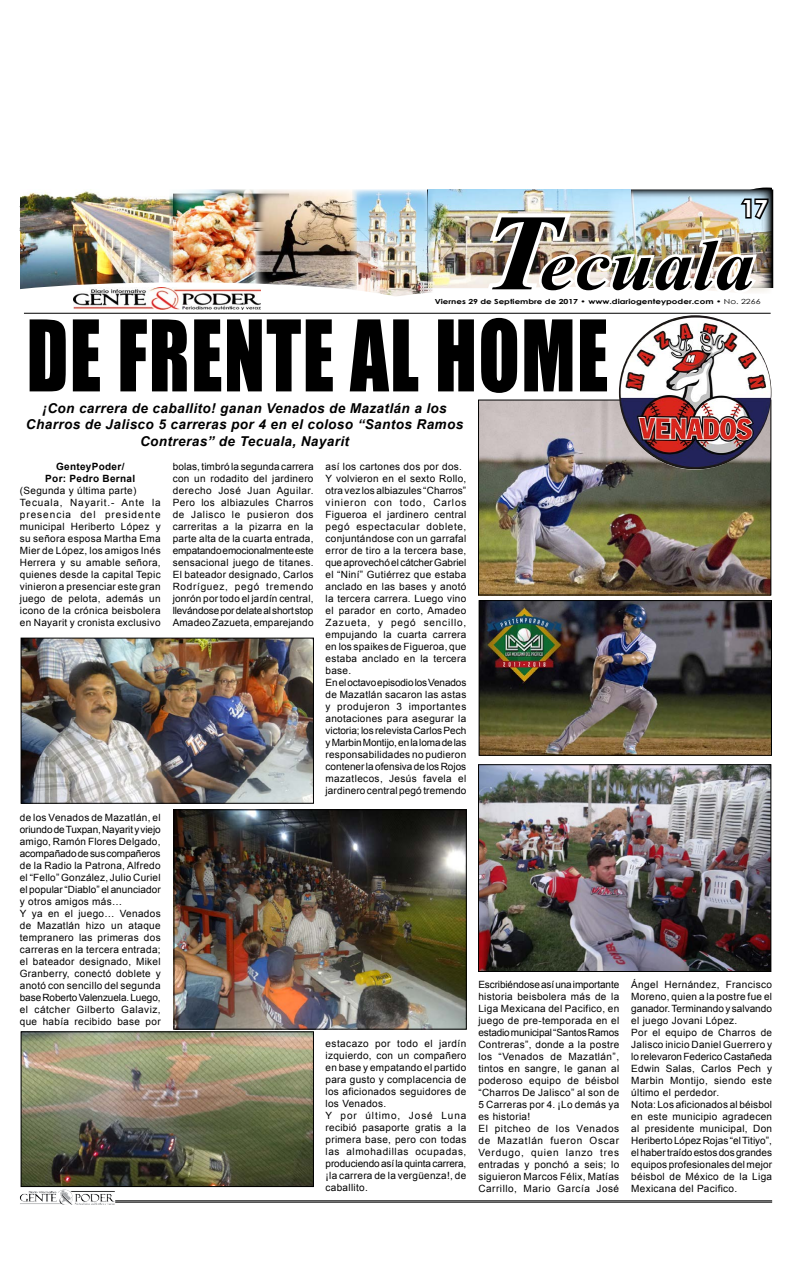
<style>
.page{position:relative;width:792px;height:1276px;background:#fff}
.page>*{position:absolute;margin:0;border:0;box-sizing:border-box;transform-origin:0 0}
.t1{font:91px "Impact";letter-spacing:.015em;color:#000;scale:.83 1}
.t2{font:italic 700 71.7px "Times New Roman";color:#000;scale:1.1 1}
.t3{font:700 25.2px "Century Gothic";color:#fff;scale:1.14 1}
.t4{font:700 23.6px "Century Gothic";color:#fff}
.t5{font:italic 700 13.6px/16.3px "Arial";letter-spacing:.03em;color:#000;text-align:center}
.t6{font:10px/12px "Arial";letter-spacing:.03em;color:#000}
.t7{font:700 10px/12.1px "Arial";letter-spacing:.03em;color:#000;text-align:center}
.t8{font:700 7px "Century Gothic";color:#000;scale:1.25 1}
.s1{font-size:108.6px}
.s2{font-weight:400}
</style>
<div class="page">
<hr style="left:20px;top:228px;width:752px;height:1px;background:#000">
<hr style="left:20px;top:229px;width:752px;height:2px;background:#000">
<hr style="left:115px;top:1200px;width:657px;height:1px;background:#000">
<hr style="left:115px;top:1201px;width:657px;height:1px;background:#000">
<img style="left:58px;top:1189px;width:14px;height:13px">
<img style="left:480px;top:402px;width:289px;height:191px">
<div style="left:478px;top:400px;width:293px;height:195px;border:1px solid #000"></div>
<img style="left:481px;top:602px;width:289px;height:151px">
<div style="left:479px;top:600px;width:293px;height:155px;border:1px solid #000"></div>
<img style="left:23px;top:1033px;width:289px;height:151px">
<div style="left:21px;top:1031px;width:293px;height:155px;border:1px solid #000"></div>
<img style="left:176px;top:811px;width:288px;height:216px">
<div style="left:174px;top:809px;width:292px;height:220px;border:1px solid #000"></div>
<img style="left:23px;top:640px;width:289px;height:161px">
<div style="left:21px;top:638px;width:293px;height:165px;border:1px solid #000"></div>
<img style="left:480px;top:766px;width:289px;height:203px">
<div style="left:478px;top:764px;width:293px;height:207px;border:1px solid #000"></div>
<img style="left:433px;top:189px;width:47px;height:99px">
<img style="left:21px;top:189px;width:149px;height:93px">
<img style="left:170px;top:189px;width:85px;height:93px">
<img style="left:357px;top:189px;width:76px;height:105px">
<img style="left:255px;top:189px;width:102px;height:93px">
<svg style="left:20px;top:282px;width:393px;height:31px"></svg>
<img style="left:73px;top:288px;width:188px;height:21px">
<div style="left:371px;top:287px;width:421px;height:37px;background:#fff;border-radius:50%"></div>
<hr style="left:24px;top:313px;width:747px;height:1px;background:#000">
<img style="left:619px;top:315px;width:152px;height:155px">
<img style="left:480px;top:187px;width:294px;height:105px">
<h3 class="t3" style="left:741px;top:188px;width:30px">17</h3>
<h3 class="t4" style="left:741px;top:190px;width:28px">17</h3>
<h2 class="t2" style="left:482px;top:215px;width:249px"><span class="s1">T</span>ecuala</h2>
<p class="t8" style="left:435px;top:296px;width:262px">Viernes 29 de Septiembre de 2017 • www.diariogenteypoder.com • <span class="s2">No. 2266</span></p>
<h1 class="t1" style="left:26px;top:285px;width:697px">DE FRENTE AL HOME</h1>
<h3 class="t5" style="left:26px;top:400px;width:439px">¡Con carrera de caballito! ganan Venados de Mazatlán a los<br>Charros de Jalisco 5 carreras por 4 en el coloso “Santos Ramos<br>Contreras” de Tecuala, Nayarit</h3>
<p class="t7" style="left:45px;top:460px;width:91px">GenteyPoder/<br>Por: Pedro Bernal</p>
<p class="t6" style="left:20px;top:484px;width:142px">(Segunda y última parte)<br>Tecuala, Nayarit.- Ante la presencia del presidente municipal Heriberto López y su señora esposa Martha Ema<br>Mier de López, los amigos Inés<br>Herrera y su amable señora, quienes desde la capital Tepic vinieron a presenciar este gran juego de pelota, además un icono de la crónica beisbolera en Nayarit y cronista exclusivo</p>
<p class="t6" style="left:20px;top:811px;width:142px">de los Venados de Mazatlán, el oriundo de Tuxpan, Nayarit y viejo amigo, Ramón Flores Delgado, acompañado de sus compañeros de la Radio la Patrona, Alfredo el “Fello” González, Julio Curiel el popular “Diablo” el anunciador y otros amigos más…<br>Y ya en el juego… Venados de Mazatlán hizo un ataque tempranero las primeras dos carreras en la tercera entrada; el bateador designado, Mikel<br>Granberry, conectó doblete y anotó con sencillo del segunda base Roberto Valenzuela. Luego, el cátcher Gilberto Galaviz, que había recibido base por</p>
<p class="t6" style="left:173px;top:460px;width:142px;text-align:justify">bolas, timbró la segunda carrera con un rodadito del jardinero derecho José Juan Aguilar.<br>Pero los albiazules Charros de Jalisco le pusieron dos carreritas a la pizarra en la parte alta de la cuarta entrada, empatando emocionalmente este sensacional juego de titanes.<br>El bateador designado, Carlos Rodríguez, pegó tremendo jonrón por todo el jardín central, llevándose por delate al short stop Amadeo Zazueta, emparejando</p>
<p class="t6" style="left:326px;top:460px;width:142px">así los cartones dos por dos.<br>Y volvieron en el sexto Rollo, otra vez los albiazules “Charros” vinieron con todo, Carlos<br>Figueroa el jardinero central pegó espectacular doblete, conjuntándose con un garrafal error de tiro a la tercera base, que aprovechó el cátcher Gabriel el “Niní” Gutiérrez que estaba anclado en las bases y anotó la tercera carrera. Luego vino el parador en corto, Amadeo<br>Zazueta, y pegó sencillo, empujando la cuarta carrera en los spaikes de Figueroa, que estaba anclado en la tercera base.<br>En el octavo episodio los Venados de Mazatlán sacaron las astas y produjeron 3 importantes anotaciones para asegurar la victoria; los relevista Carlos Pech y Marbin Montijo, en la loma de las responsabilidades no pudieron contener la ofensiva de los Rojos mazatlecos, Jesús favela el jardinero central pegó tremendo</p>
<p class="t6" style="left:326px;top:1037px;width:142px">estacazo por todo el jardín izquierdo, con un compañero en base y empatando el partido para gusto y complacencia de los aficionados seguidores de los Venados.<br>Y por último, José Luna recibió pasaporte gratis a la primera base, pero con todas las almohadillas ocupadas, produciendo así la quinta carrera, ¡la carrera de la vergüenza!, de caballito.</p>
<p class="t6" style="left:478px;top:978px;width:142px">Escribiéndose así una importante historia beisbolera más de la<br>Liga Mexicana del Pacifico, en juego de pre-temporada en el estadio municipal “Santos Ramos<br>Contreras”, donde a la postre los “Venados de Mazatlán”, tintos en sangre, le ganan al poderoso equipo de béisbol “Charros De Jalisco” al son de<br>5 Carreras por 4. ¡Lo demás ya es historia!<br>El pitcheo de los Venados de Mazatlán fueron Oscar<br>Verdugo, quien lanzo tres entradas y ponchó a seis; lo siguieron Marcos Félix, Matías<br>Carrillo, Mario García José</p>
<p class="t6" style="left:631px;top:978px;width:142px">Ángel Hernández, Francisco<br>Moreno, quien a la postre fue el ganador. Terminando y salvando el juego Jovani López.<br>Por el equipo de Charros de<br>Jalisco inicio Daniel Guerrero y lo relevaron Federico Castañeda<br>Edwin Salas, Carlos Pech y<br>Marbin Montijo, siendo este último el perdedor.<br>Nota: Los aficionados al béisbol en este municipio agradecen al presidente municipal, Don<br>Heriberto López Rojas “el Titiyo”, el haber traído estos dos grandes equipos profesionales del mejor béisbol de México de la Liga<br>Mexicana del Pacifico.</p>
</div>
